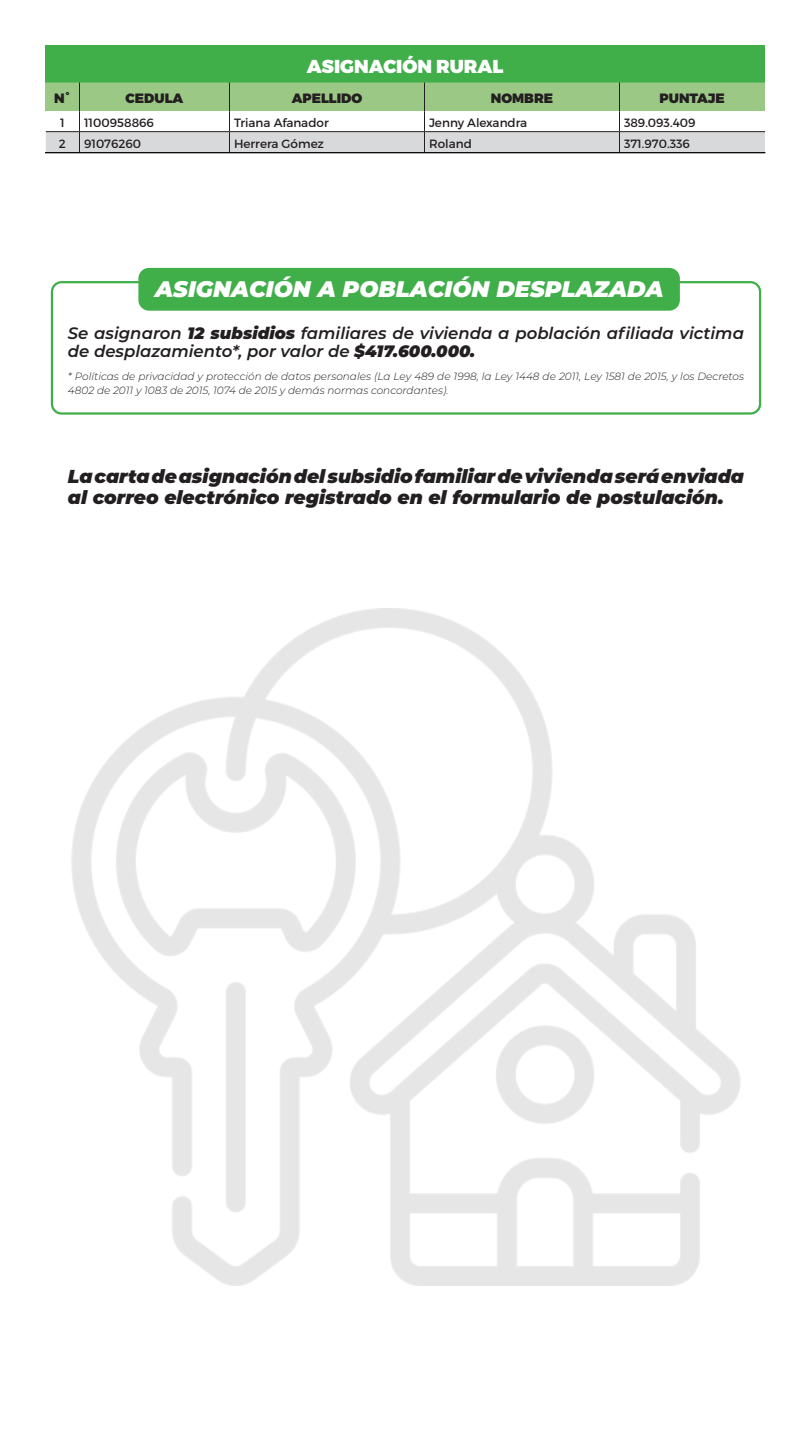
<style>
.page{position:relative;width:810px;height:1440px;background:#fff}
.page>*{position:absolute;margin:0;border:0;box-sizing:border-box;transform-origin:0 0}
.t1{font:italic 900 22.5px "Montserrat";color:#fff}
.t2{font:italic 900 18.75px/21.8px "Montserrat";color:#231f20}
.t3{font:900 18.75px "Montserrat";color:#fff}
.t4{font:italic 600 16.5px/18px "Montserrat";color:#231f20}
.t5{font:900 13.5px "Montserrat";color:#231f20}
.t6{font:12px "Montserrat";color:#231f20}
.t7{font:italic 300 10.5px/13.5px "Montserrat";color:#231f20}
.s1{font-weight:900}
</style>
<div class="page">
<div style="left:45px;top:45px;width:720px;height:38px;background:#40ae49"></div>
<svg style="left:45px;top:83px;width:721px;height:70px"></svg>
<div style="left:51px;top:281px;width:710px;height:134px;border:2px solid #40ae49;border-radius:10px"></div>
<div style="left:138px;top:268px;width:542px;height:43px;background:#40ae49;border-radius:11px"></div>
<hr style="left:45px;top:152px;width:720px;height:1px;background:#000">
<img style="left:71px;top:609px;width:670px;height:676px">
<h2 class="t3" style="left:307px;top:54px;width:198px">ASIGNACIÓN RURAL</h2>
<p class="t5" style="left:54px;top:90px;width:17px">N°</p>
<p class="t5" style="left:126px;top:90px;width:59px">CEDULA</p>
<p class="t5" style="left:292px;top:90px;width:72px">APELLIDO</p>
<p class="t5" style="left:491px;top:90px;width:64px">NOMBRE</p>
<p class="t5" style="left:660px;top:90px;width:67px">PUNTAJE</p>
<p class="t6" style="left:60px;top:115px;width:6px">1</p>
<p class="t6" style="left:84px;top:115px;width:71px">1100958866</p>
<p class="t6" style="left:234px;top:115px;width:96px">Triana Afanador</p>
<p class="t6" style="left:429px;top:115px;width:100px">Jenny Alexandra</p>
<p class="t6" style="left:624px;top:115px;width:73px">389.093.409</p>
<p class="t6" style="left:59px;top:136px;width:9px">2</p>
<p class="t6" style="left:84px;top:136px;width:59px">91076260</p>
<p class="t6" style="left:234px;top:136px;width:92px">Herrera Gómez</p>
<p class="t6" style="left:429px;top:136px;width:44px">Roland</p>
<p class="t6" style="left:624px;top:136px;width:68px">371.970.336</p>
<h1 class="t1" style="left:155px;top:272px;width:510px">ASIGNACIÓN A POBLACIÓN DESPLAZADA</h1>
<h3 class="t4" style="left:68px;top:324px;width:678px">Se asignaron <span class="s1">12 subsidios</span> familiares de vivienda a población afiliada victima de desplazamiento*, por valor de <span class="s1">$417.600.000.</span></h3>
<p class="t7" style="left:68px;top:370px;width:678px">* Políticas de privacidad y protección de datos personales (La Ley 489 de 1998, la Ley 1448 de 2011, Ley 1581 de 2015, y los Decretos<br>4802 de 2011 y 1083 de 2015, 1074 de 2015 y demás normas concordantes).</p>
<h2 class="t2" style="left:68px;top:464px;width:678px">La carta de asignación del subsidio familiar de vivienda será enviada al correo electrónico registrado en el formulario de postulación.</h2>
</div>
